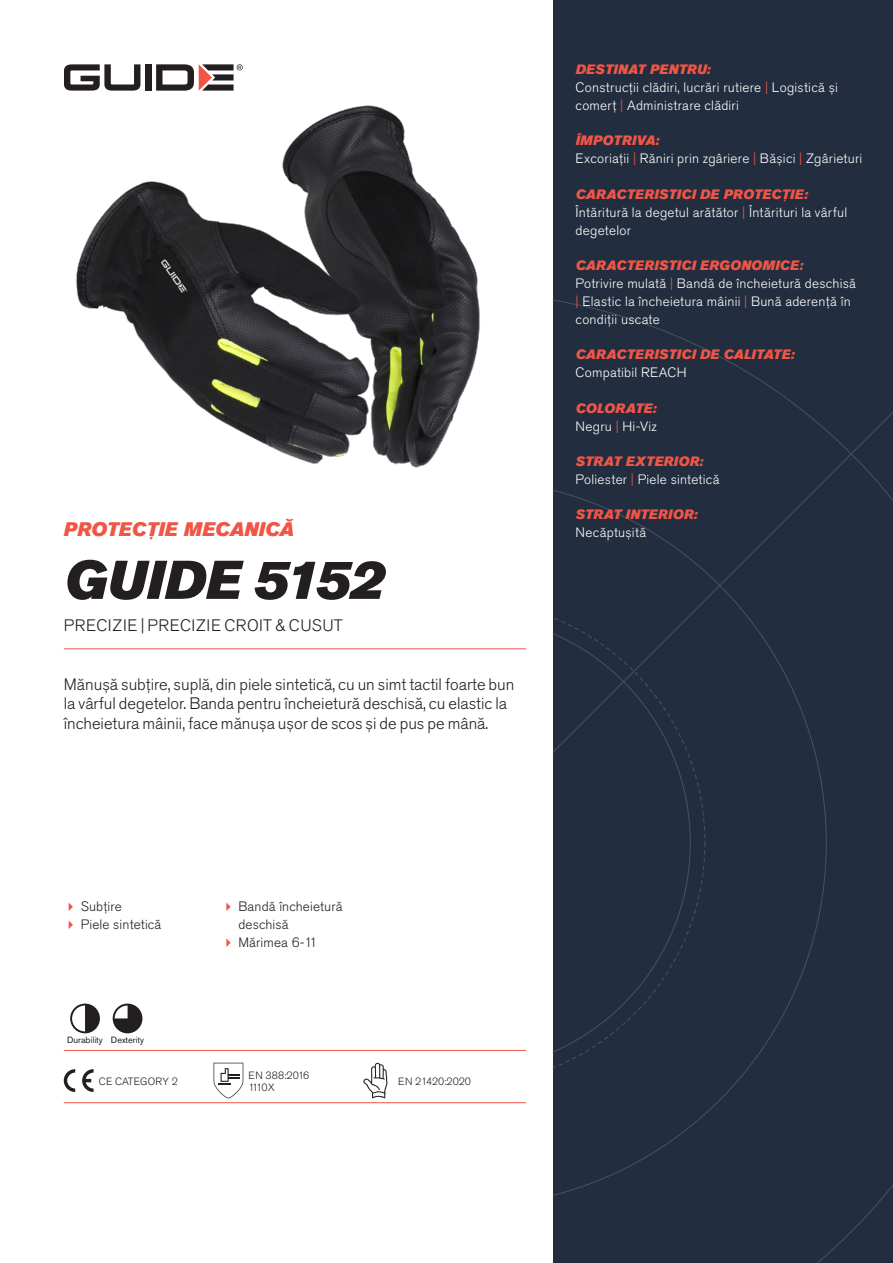
<style>
.page{position:relative;width:893px;height:1263px;background:#fff}
.page>*{position:absolute;margin:0;border:0;box-sizing:border-box;transform-origin:0 0}
.Rubrik{font:italic 54px "Akzidenz Grotesk Pro Super";color:#231f20}
.Överrubrik{font:italic 19.5px "Akzidenz Grotesk Pro Super";letter-spacing:-.005em;color:#f05545}
.Ingress{font:300 16.5px/19.8px "Akzidenz Grotesk Pro";color:#231f20}
.Product_-_AltSegment{font:300 16.5px "Akzidenz Grotesk Pro";letter-spacing:.03em;color:#231f20}
.Produkt_-_Brödtext{font:300 13.5px/18px "Akzidenz Grotesk Pro";letter-spacing:.02em;color:#fff}
.Produkt_-_Namn{font:italic 13.5px "Akzidenz Grotesk Pro Super";letter-spacing:.01em;color:#f05545}
.t1{font:300 13.5px/18px "Akzidenz Grotesk Pro";letter-spacing:.01em;color:#231f20}
.t2{font:300 10.5px "Akzidenz Grotesk Pro";color:#231f20}
.Produkt_-_Egenskaper{font:9px "Akzidenz Grotesk Pro";color:#231f20}
.s1{color:#f05545}
</style>
<div class="page">
<div style="left:145px;top:64px;width:7px;height:27px;background:#231f20"></div>
<svg style="left:156px;top:64px;width:87px;height:27px"></svg>
<svg style="left:64px;top:64px;width:76px;height:27px"></svg>
<div style="left:553px;top:0;width:340px;height:1263px;background:#222d3f"></div>
<svg style="left:553px;top:300px;width:340px;height:963px"></svg>
<hr style="left:64px;top:1050px;width:462px;height:1px;background:#f05545">
<hr style="left:64px;top:1102px;width:462px;height:1px;background:#f05545">
<svg style="left:70px;top:1003px;width:30px;height:30px"></svg>
<svg style="left:113px;top:1003px;width:29px;height:30px"></svg>
<svg style="left:64px;top:1069px;width:11px;height:23px"></svg>
<svg style="left:82px;top:1069px;width:12px;height:23px"></svg>
<svg style="left:214px;top:1063px;width:29px;height:35px"></svg>
<svg style="left:363px;top:1063px;width:24px;height:35px"></svg>
<img style="left:76px;top:105px;width:404px;height:363px">
<hr style="left:64px;top:648px;width:462px;height:1px;background:#f05545">
<p class="Överrubrik" style="left:64px;top:517px;width:232px">PROTECȚIE MECANICĂ</p>
<p class="Rubrik" style="left:64px;top:545px;width:322px">GUIDE 5152</p>
<p class="Product_-_AltSegment" style="left:64px;top:615px;width:280px">PRECIZIE | PRECIZIE CROIT &amp; CUSUT</p>
<p class="Ingress" style="left:64px;top:674px;width:452px">Mănușă subțire, suplă, din piele sintetică, cu un simt tactil foarte bun la vârful degetelor. Banda pentru încheietură deschisă, cu elastic la încheietura mâinii, face mănușa ușor de scos și de pus pe mână.</p>
<p class="Produkt_-_Namn" style="left:576px;top:60px;width:136px">DESTINAT PENTRU:</p>
<p class="Produkt_-_Brödtext" style="left:576px;top:78px;width:264px">Construcții clădiri, lucrări rutiere <span class="s1">|</span> Logistică și comerț <span class="s1">|</span> Administrare clădiri</p>
<p class="Produkt_-_Namn" style="left:576px;top:132px;width:85px">ÎMPOTRIVA:</p>
<p class="Produkt_-_Brödtext" style="left:576px;top:150px;width:288px">Excoriații <span class="s1">|</span> Răniri prin zgâriere <span class="s1">|</span> Bășici <span class="s1">|</span> Zgârieturi</p>
<p class="Produkt_-_Namn" style="left:576px;top:185px;width:234px">CARACTERISTICI DE PROTECȚIE:</p>
<p class="Produkt_-_Brödtext" style="left:576px;top:203px;width:273px">Întăritură la degetul arătător <span class="s1">|</span> Întărituri la vârful degetelor</p>
<p class="Produkt_-_Namn" style="left:576px;top:256px;width:229px">CARACTERISTICI ERGONOMICE:</p>
<p class="Produkt_-_Brödtext" style="left:576px;top:274px;width:282px">Potrivire mulată <span class="s1">|</span> Bandă de încheietură deschisă <span class="s1">|</span> Elastic la încheietura mâinii <span class="s1">|</span> Bună aderență în condiții uscate</p>
<p class="Produkt_-_Namn" style="left:576px;top:346px;width:220px">CARACTERISTICI DE CALITATE:</p>
<p class="Produkt_-_Brödtext" style="left:576px;top:364px;width:113px">Compatibil REACH</p>
<p class="Produkt_-_Namn" style="left:576px;top:399px;width:82px">COLORATE:</p>
<p class="Produkt_-_Brödtext" style="left:576px;top:417px;width:83px">Negru <span class="s1">|</span> Hi-Viz</p>
<p class="Produkt_-_Namn" style="left:576px;top:452px;width:129px">STRAT EXTERIOR:</p>
<p class="Produkt_-_Brödtext" style="left:576px;top:470px;width:145px">Poliester <span class="s1">|</span> Piele sintetică</p>
<p class="Produkt_-_Namn" style="left:576px;top:506px;width:123px">STRAT INTERIOR:</p>
<p class="Produkt_-_Brödtext" style="left:576px;top:524px;width:72px">Necăptușită</p>
<p class="t1" style="left:81px;top:897px;width:43px">Subțire</p>
<p class="t1" style="left:81px;top:915px;width:82px">Piele sintetică</p>
<p class="Produkt_-_Egenskaper" style="left:67px;top:1034px;width:37px">Durability</p>
<p class="Produkt_-_Egenskaper" style="left:111px;top:1034px;width:35px">Dexterity</p>
<p class="t2" style="left:99px;top:1074px;width:81px">CE CATEGORY 2</p>
<p class="t1" style="left:238px;top:897px;width:106px">Bandă încheietură deschisă</p>
<p class="t1" style="left:238px;top:933px;width:80px">Mărimea 6-11</p>
<p class="t2" style="left:248px;top:1068px;width:62px">EN 388:2016</p>
<p class="t2" style="left:248px;top:1080px;width:28px">1110X</p>
<p class="t2" style="left:398px;top:1074px;width:74px">EN 21420:2020</p>
</div>
